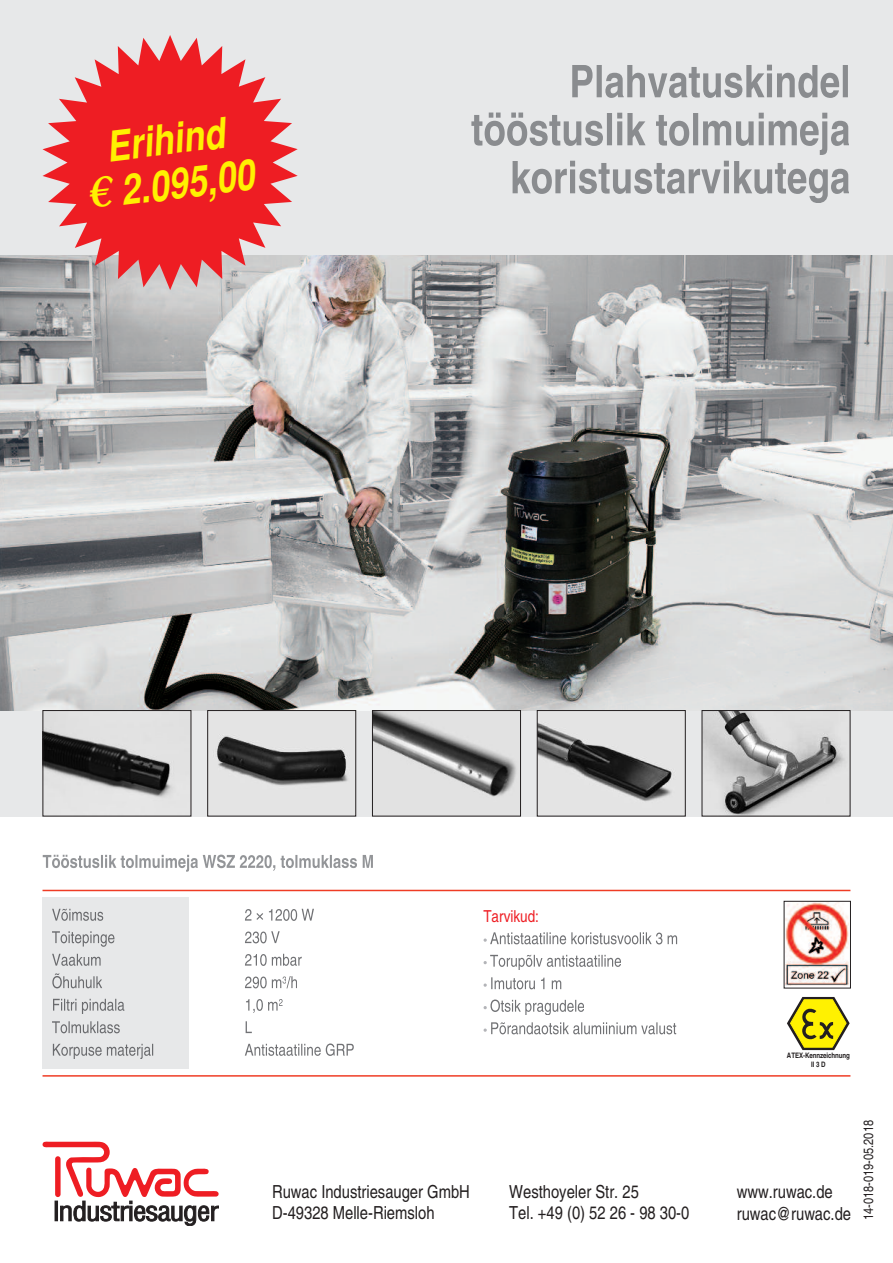
<style>
.page{position:relative;width:893px;height:1263px;background:#fff}
.page>*{position:absolute;margin:0;border:0;box-sizing:border-box;transform-origin:0 0}
.t1{font:italic 700 condensed 42px/45px "Helvetica";color:#fff101;text-align:center}
.t2{font:condensed 18px/21.6px "Helvetica";color:#231f20}
.t3{font:condensed 16.5px "Helvetica";color:#ee1d23}
.t4{font:condensed 13.5px "Helvetica";color:#231f20}
.t5{font:700 condensed 7.5px/9px "Helvetica";letter-spacing:-.01em;color:#231f20;text-align:center}
.s1{font-family:"Euro Sans Pro";font-stretch:normal}
</style>
<div class="page">
<div style="left:0;top:0;width:893px;height:816px;background:#e7e8e9"></div>
<svg style="left:572px;top:65px;width:267px;height:33px"></svg>
<svg style="left:471px;top:113px;width:278px;height:33px"></svg>
<svg style="left:513px;top:161px;width:259px;height:33px"></svg>
<img style="left:0;top:255px;width:893px;height:455px">
<svg style="left:43px;top:35px;width:255px;height:255px;fill:#ee1d23"></svg>
<div style="left:43px;top:897px;width:146px;height:171px;background:#e7e8e9"></div>
<svg style="left:245px;top:909px;width:52px;height:12px"></svg>
<svg style="left:52px;top:909px;width:52px;height:12px"></svg>
<svg style="left:245px;top:931px;width:35px;height:13px"></svg>
<svg style="left:52px;top:931px;width:63px;height:16px"></svg>
<svg style="left:245px;top:954px;width:44px;height:12px"></svg>
<svg style="left:52px;top:954px;width:49px;height:12px"></svg>
<svg style="left:245px;top:976px;width:36px;height:12px"></svg>
<svg style="left:52px;top:973px;width:50px;height:15px"></svg>
<svg style="left:282px;top:976px;width:15px;height:12px"></svg>
<svg style="left:246px;top:999px;width:17px;height:14px"></svg>
<svg style="left:53px;top:999px;width:72px;height:15px"></svg>
<svg style="left:279px;top:999px;width:4px;height:7px"></svg>
<svg style="left:52px;top:1021px;width:68px;height:12px"></svg>
<svg style="left:53px;top:1044px;width:83px;height:15px"></svg>
<svg style="left:484px;top:932px;width:82px;height:12px"></svg>
<svg style="left:484px;top:955px;width:94px;height:15px"></svg>
<svg style="left:484px;top:977px;width:77px;height:12px"></svg>
<svg style="left:484px;top:999px;width:90px;height:16px"></svg>
<svg style="left:484px;top:1022px;width:75px;height:12px"></svg>
<svg style="left:43px;top:855px;width:117px;height:13px"></svg>
<hr style="left:43px;top:1075px;width:807px;height:1px;background:#ef3c25">
<hr style="left:43px;top:890px;width:807px;height:1px;background:#ef3c25">
<img style="left:786px;top:903px;width:62px;height:83px">
<div style="left:784px;top:901px;width:67px;height:87px;border:1px solid #231f20"></div>
<img style="left:45px;top:712px;width:129px;height:86px">
<div style="left:43px;top:710px;width:148px;height:106px;border:1px solid #231f20"></div>
<img style="left:213px;top:734px;width:136px;height:52px">
<div style="left:207px;top:710px;width:149px;height:106px;border:1px solid #231f20"></div>
<img style="left:374px;top:712px;width:144px;height:85px">
<div style="left:372px;top:710px;width:149px;height:106px;border:1px solid #231f20"></div>
<img style="left:539px;top:723px;width:135px;height:79px">
<div style="left:537px;top:710px;width:149px;height:106px;border:1px solid #231f20"></div>
<img style="left:704px;top:712px;width:143px;height:102px">
<div style="left:702px;top:710px;width:148px;height:106px;border:1px solid #231f20"></div>
<svg style="left:43px;top:1142px;width:176px;height:84px"></svg>
<svg style="left:787px;top:997px;width:63px;height:53px"></svg>
<h1 class="t1" style="left:80px;top:128px;width:169px;rotate:-7deg">Erihind<br><span class="s1">€</span> 2.095,00</h1>
<p class="t3" style="left:483px;top:906px;width:57px">Tarvikud:</p>
<p class="t5" style="left:787px;top:1050px;width:64px">ATEX-Kennzeichnung<br>II3D</p>
<p class="t2" style="left:272px;top:1181px;width:199px">Ruwac Industriesauger GmbH<br>D-49328 Melle-Riemsloh</p>
<p class="t2" style="left:509px;top:1181px;width:182px">Westhoyeler Str. 25<br>Tel. +49 (0) 52 26 - 98 30-0</p>
<p class="t2" style="left:737px;top:1181px;width:116px">www.ruwac.de ruwac@ruwac.de</p>
<p class="t4" style="left:860px;top:1220px;width:102px;rotate:-90deg">14-018-019-05.2018</p>
</div>
